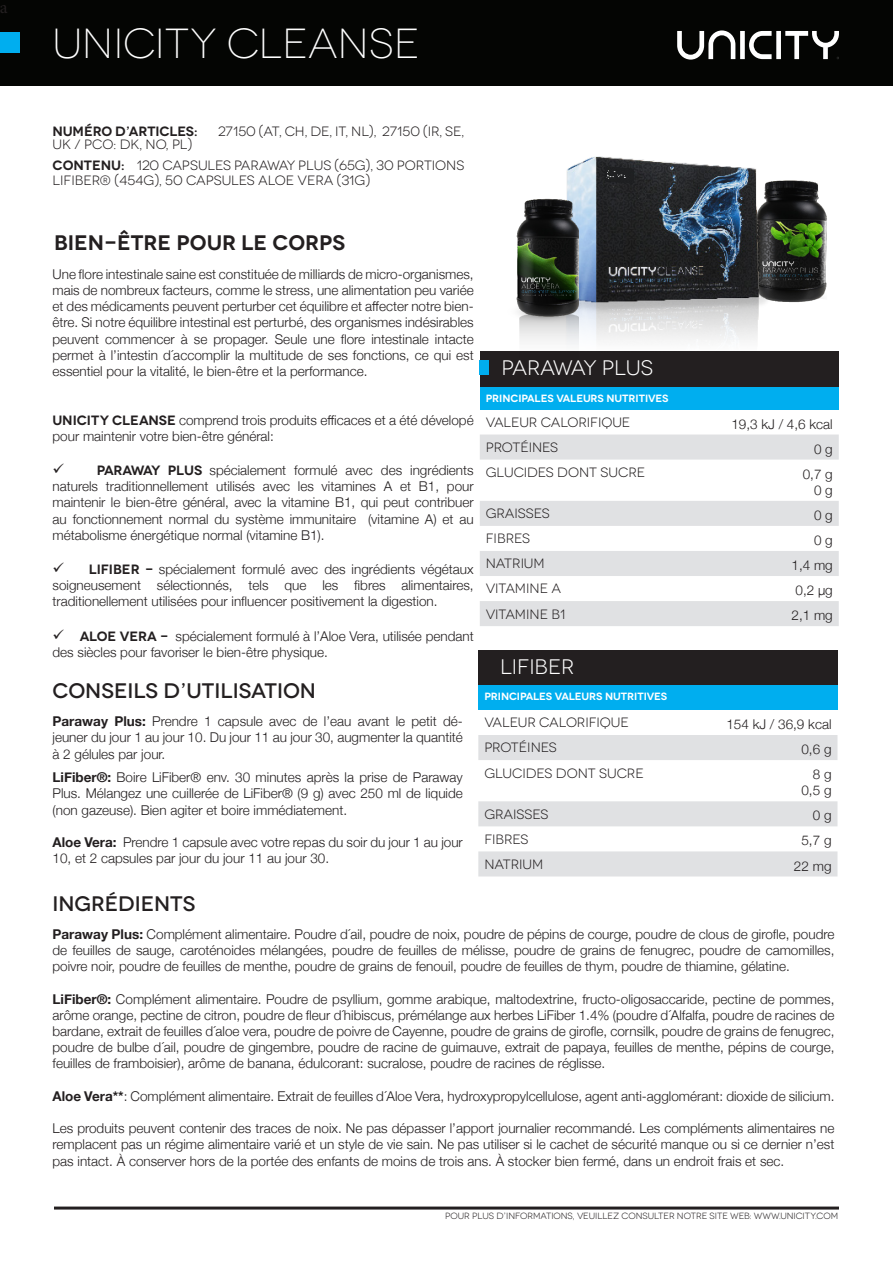
<style>
.page{position:relative;width:893px;height:1263px;background:#fff}
.page>*{position:absolute;margin:0;border:0;box-sizing:border-box;transform-origin:0 0}
.t1{font:300 42px "Novecentowide";color:#fff}
.t2{font:500 21px "Novecentowide";color:#231f20}
.t3{font:600 21px "Novecentowide";color:#231f20}
.t4{font:21px "Novecentowide";color:#fff}
.t5{font:18px "Minion Pro";color:#231f20}
.t6{font:300 13.5px/16.2px "Helvetica Neue";color:#231f20;text-align:justify}
.t7{font:13.5px/15px "Novecentowide";color:#231f20}
.t8{font:600 13.5px "Novecentowide";letter-spacing:-.01em;color:#231f20}
.t9{font:600 10.5px "Novecentowide";letter-spacing:-.01em;color:#fff}
.t10{font:9px "Novecentowide";color:#231f20}
.s1{font-weight:600}
.s2{font-family:"Novecentowide";font-weight:600}
.s3{font-weight:700}
</style>
<div class="page">
<img style="left:799px;top:180px;width:28px;height:122px">
<div style="left:0;top:0;width:892px;height:86px;background:#040503"></div>
<div style="left:0;top:32px;width:19px;height:20px;background:#00aeef"></div>
<svg style="left:677px;top:30px;width:162px;height:30px"></svg>
<div style="left:480px;top:351px;width:359px;height:36px;background:#231f20"></div>
<div style="left:480px;top:387px;width:359px;height:22px;background:#00aeef"></div>
<svg style="left:480px;top:434px;width:359px;height:192px;fill:#e0e1e3"></svg>
<div style="left:480px;top:360px;width:9px;height:15px;background:#00aeef"></div>
<div style="left:478px;top:650px;width:359px;height:35px;background:#231f20"></div>
<div style="left:478px;top:685px;width:359px;height:25px;background:#00aeef"></div>
<svg style="left:478px;top:735px;width:359px;height:141px;fill:#e0e1e3"></svg>
<img style="left:567px;top:156px;width:232px;height:189px">
<img style="left:516px;top:171px;width:62px;height:174px">
<hr style="left:54px;top:1206px;width:785px;height:3px;background:#231f20">
<p class="t5" style="left:-1px;top:-5px;width:9px">a</p>
<p class="t1" style="left:53px;top:19px;width:368px">UNICITY CLEANSE</p>
<p class="t8" style="left:53px;top:123px;width:147px">NUMÉRO D’ARTICLES:</p>
<p class="t7" style="left:218px;top:124px;width:248px">27150 (AT, CH, DE, IT, NL), 27150 (IR, SE,</p>
<p class="t7" style="left:53px;top:137px;width:141px">UK / PCO: DK, NO, PL)</p>
<p class="t7" style="left:53px;top:158px;width:413px"><span class="s1">CONTENU:</span> 120 CAPSULES PARAWAY PLUS (65G), 30 PORTIONS<br>LIFIBER® (454G), 50 CAPSULES ALOE VERA (31G)</p>
<p class="t3" style="left:54px;top:229px;width:293px">BIEN-ÊTRE POUR LE CORPS</p>
<p class="t6" style="left:53px;top:265px;width:423px">Une flore intestinale saine est constituée de milliards de micro-organismes, mais de nombreux facteurs, comme le stress, une alimentation peu variée et des médicaments peuvent perturber cet équilibre et affecter notre bien&shy;être. Si notre équilibre intestinal est perturbé, des organismes indésirables peuvent commencer à se propager. Seule une flore intestinale intacte permet à l’intestin d´accomplir la multitude de ses fonctions, ce qui est essentiel pour la vitalité, le bien-être et la performance.</p>
<p class="t6" style="left:53px;top:411px;width:423px"><span class="s2">UNICITY CLEANSE</span> comprend trois produits efficaces et a été dévelopé pour maintenir votre bien-être général:</p>
<p class="t6" style="left:53px;top:461px;width:423px">✓ <span class="s2">PARAWAY PLUS</span> spécialement formulé avec des ingrédients naturels traditionnellement utilisés avec les vitamines A et B1, pour maintenir le bien-être général, avec la vitamine B1, qui peut contribuer au fonctionnement normal du système immunitaire (vitamine A) et au métabolisme énergétique normal (vitamine B1).</p>
<p class="t6" style="left:53px;top:560px;width:423px">✓ <span class="s2">LIFIBER -</span> spécialement formulé avec des ingrédients végétaux soigneusement sélectionnés, tels que les fibres alimentaires, traditionellement utilisées pour influencer positivement la digestion.</p>
<p class="t6" style="left:53px;top:627px;width:423px">✓ <span class="s2">ALOE VERA -</span> spécialement formulé à l’Aloe Vera, utilisée pendant des siècles pour favoriser le bien-être physique.</p>
<p class="t2" style="left:53px;top:678px;width:265px">CONSEILS D’UTILISATION</p>
<p class="t6" style="left:53px;top:712px;width:412px"><span class="s3">Paraway Plus:</span> Prendre 1 capsule avec de l’eau avant le petit dé&shy;jeuner du jour 1 au jour 10. Du jour 11 au jour 30, augmenter la quantité à 2 gélules par jour.</p>
<p class="t6" style="left:53px;top:768px;width:412px"><span class="s3">LiFiber®:</span> Boire LiFiber® env. 30 minutes après la prise de Paraway Plus. Mélangez une cuillerée de LiFiber® (9 g) avec 250 ml de liquide (non gazeuse). Bien agiter et boire immédiatement.</p>
<p class="t6" style="left:53px;top:833px;width:412px"><span class="s3">Aloe Vera:</span> Prendre 1 capsule avec votre repas du soir du jour 1 au jour<br>10, et 2 capsules par jour du jour 11 au jour 30.</p>
<p class="t2" style="left:53px;top:891px;width:144px">INGRÉDIENTS</p>
<p class="t4" style="left:502px;top:356px;width:153px">PARAWAY PLUS</p>
<p class="t9" style="left:486px;top:392px;width:184px">PRINCIPALES VALEURS NUTRITIVES</p>
<p class="t7" style="left:486px;top:415px;width:146px">VALEUR CALORIFIQUE</p>
<p class="t6" style="left:731px;top:415px;width:103px">19,3 kJ / 4,6 kcal</p>
<p class="t7" style="left:486px;top:440px;width:74px">PROTÉINES</p>
<p class="t6" style="left:814px;top:440px;width:20px">0 g</p>
<p class="t7" style="left:486px;top:465px;width:161px">GLUCIDES DONT SUCRE</p>
<p class="t6" style="left:803px;top:465px;width:32px">0,7 g</p>
<p class="t6" style="left:814px;top:481px;width:20px">0 g</p>
<p class="t7" style="left:486px;top:506px;width:66px">GRAISSES</p>
<p class="t6" style="left:814px;top:506px;width:20px">0 g</p>
<p class="t7" style="left:486px;top:531px;width:46px">FIBRES</p>
<p class="t6" style="left:814px;top:531px;width:20px">0 g</p>
<p class="t7" style="left:486px;top:556px;width:60px">NATRIUM</p>
<p class="t6" style="left:791px;top:556px;width:43px">1,4 mg</p>
<p class="t7" style="left:486px;top:581px;width:77px">VITAMINE A</p>
<p class="t6" style="left:795px;top:581px;width:39px">0,2 μg</p>
<p class="t7" style="left:486px;top:606px;width:81px">VITAMINE B1</p>
<p class="t6" style="left:791px;top:606px;width:43px">2,1 mg</p>
<p class="t4" style="left:500px;top:655px;width:76px">LIFIBER</p>
<p class="t9" style="left:484px;top:690px;width:184px">PRINCIPALES VALEURS NUTRITIVES</p>
<p class="t7" style="left:484px;top:715px;width:146px">VALEUR CALORIFIQUE</p>
<p class="t6" style="left:726px;top:715px;width:107px">154 kJ / 36,9 kcal</p>
<p class="t7" style="left:484px;top:740px;width:74px">PROTÉINES</p>
<p class="t6" style="left:801px;top:740px;width:32px">0,6 g</p>
<p class="t7" style="left:484px;top:765px;width:161px">GLUCIDES DONT SUCRE</p>
<p class="t6" style="left:813px;top:765px;width:20px">8 g</p>
<p class="t6" style="left:801px;top:781px;width:32px">0,5 g</p>
<p class="t7" style="left:484px;top:807px;width:66px">GRAISSES</p>
<p class="t6" style="left:813px;top:806px;width:20px">0 g</p>
<p class="t7" style="left:484px;top:832px;width:46px">FIBRES</p>
<p class="t6" style="left:801px;top:831px;width:32px">5,7 g</p>
<p class="t7" style="left:484px;top:857px;width:60px">NATRIUM</p>
<p class="t6" style="left:794px;top:857px;width:39px">22 mg</p>
<p class="t6" style="left:53px;top:925px;width:783px"><span class="s3">Paraway Plus:</span> Complément alimentaire. Poudre d´ail, poudre de noix, poudre de pépins de courge, poudre de clous de girofle, poudre de feuilles de sauge, caroténoides mélangées, poudre de feuilles de mélisse, poudre de grains de fenugrec, poudre de camomilles, poivre noir, poudre de feuilles de menthe, poudre de grains de fenouil, poudre de feuilles de thym, poudre de thiamine, gélatine.</p>
<p class="t6" style="left:53px;top:990px;width:783px"><span class="s3">LiFiber®:</span> Complément alimentaire. Poudre de psyllium, gomme arabique, maltodextrine, fructo-oligosaccaride, pectine de pommes, arôme orange, pectine de citron, poudre de fleur d´hibiscus, prémélange aux herbes LiFiber 1.4% (poudre d´Alfalfa, poudre de racines de bardane, extrait de feuilles d´aloe vera, poudre de poivre de Cayenne, poudre de grains de girofle, cornsilk, poudre de grains de fenugrec, poudre de bulbe d´ail, poudre de gingembre, poudre de racine de guimauve, extrait de papaya, feuilles de menthe, pépins de courge, feuilles de framboisier), arôme de banana, édulcorant: sucralose, poudre de racines de réglisse.</p>
<p class="t6" style="left:53px;top:1087px;width:783px"><span class="s3">Aloe Vera**</span>: Complément alimentaire. Extrait de feuilles d´Aloe Vera, hydroxypropylcellulose, agent anti-agglomérant: dioxide de silicium.</p>
<p class="t6" style="left:53px;top:1119px;width:783px">Les produits peuvent contenir des traces de noix. Ne pas dépasser l’apport journalier recommandé. Les compléments alimentaires ne remplacent pas un régime alimentaire varié et un style de vie sain. Ne pas utiliser si le cachet de sécurité manque ou si ce dernier n’est pas intact. À conserver hors de la portée des enfants de moins de trois ans. À stocker bien fermé, dans un endroit frais et sec.</p>
<p class="t10" style="left:445px;top:1211px;width:394px">POUR PLUS D’INFORMATIONS, VEUILLEZ CONSULTER NOTRE SITE WEB: WWW.UNICITY.COM</p>
</div>
